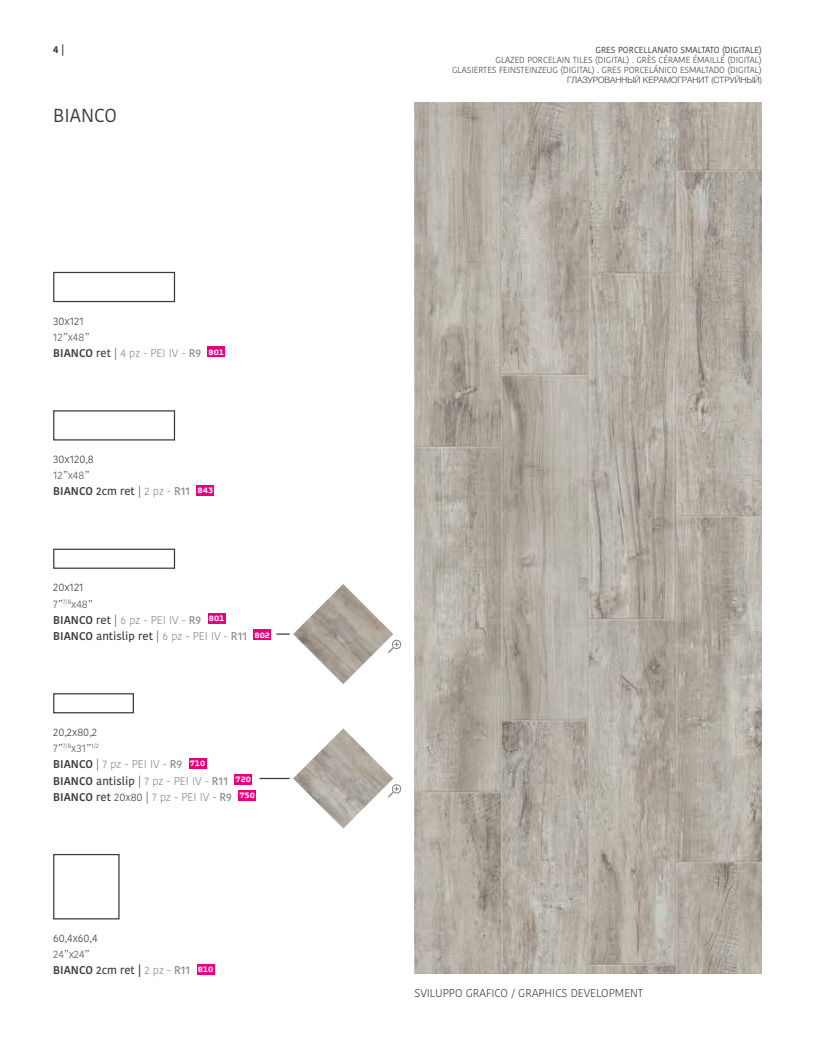
<style>
.page{position:relative;width:815px;height:1063px;background:#fff}
.page>*{position:absolute;margin:0;border:0;box-sizing:border-box;transform-origin:0 0}
.t1{font:18.75px "Kohinoor Bangla";color:#3c3c3b}
.t2{font:300 11.25px/16.2px "Kohinoor Bangla";color:#878787}
.t3{font:300 11.25px/16.2px "Kohinoor Bangla";color:#575756}
.t4{font:300 11.25px "Kohinoor Bangla";color:#3c3c3b}
.t5{font:700 10px "Kohinoor Bangla";color:#3c3c3b}
.t6{font:300 8.75px/10px "Kohinoor Bangla";color:#3c3c3b;text-align:right}
.t7{font:300 8.75px "Helvetica Neue LTCYR";color:#3c3c3b}
.t8{font:8.75px "Kohinoor Bangla";color:#3c3c3b}
.s1{color:#575756}
.s2{font-weight:600;color:#3c3c3b}
.s3{font-weight:500;color:#3c3c3b}
.s4{color:#3c3c3b}
.s5{font-weight:500}
.s6{color:#878787}
.s7{font-weight:500;color:#878787}
</style>
<div class="page">
<div style="left:208px;top:613px;width:17px;height:11px;background:#e6007d"></div>
<div style="left:254px;top:629px;width:17px;height:11px;background:#e6007d"></div>
<div style="left:53px;top:854px;width:67px;height:65px;background:#fff;border:1px solid #3c3c3b"></div>
<div style="left:197px;top:964px;width:17px;height:10px;background:#e6007d"></div>
<div style="left:53px;top:549px;width:122px;height:20px;background:#fff;border:1px solid #3c3c3b"></div>
<img style="left:415px;top:103px;width:347px;height:870px">
<div style="left:53px;top:410px;width:122px;height:31px;background:#fff;border:1px solid #3c3c3b"></div>
<div style="left:197px;top:485px;width:17px;height:10px;background:#e6007d"></div>
<div style="left:53px;top:693px;width:81px;height:20px;background:#fff;border:1px solid #3c3c3b"></div>
<div style="left:189px;top:758px;width:17px;height:10px;background:#e6007d"></div>
<div style="left:234px;top:774px;width:18px;height:11px;background:#e6007d"></div>
<div style="left:238px;top:790px;width:18px;height:11px;background:#e6007d"></div>
<div style="left:53px;top:272px;width:122px;height:30px;background:#fff;border:1px solid #3c3c3b"></div>
<div style="left:207px;top:346px;width:18px;height:11px;background:#e6007d"></div>
<svg style="left:393px;top:639px;width:9px;height:10px"></svg>
<svg style="left:276px;top:633px;width:14px;height:2px"></svg>
<img style="left:293px;top:584px;width:100px;height:100px">
<svg style="left:393px;top:784px;width:9px;height:10px"></svg>
<hr style="left:259px;top:778px;width:31px;height:1px;background:#3c3c3b">
<img style="left:293px;top:728px;width:100px;height:101px">
<p class="t5" style="left:53px;top:41px;width:12px">4 |</p>
<h1 class="t1" style="left:53px;top:101px;width:65px">BIANCO</h1>
<p class="t4" style="left:53px;top:312px;width:32px">30x121</p>
<p class="t2" style="left:53px;top:329px;width:172px"><span class="s1">12”x48”<br></span><span class="s2">BIANCO</span> <span class="s3">ret</span> <span class="s4">|</span> 4 pz - PEI IV - <span class="s5">R9</span> <sup>801</sup></p>
<p class="t4" style="left:53px;top:451px;width:42px">30x120,8</p>
<p class="t3" style="left:53px;top:467px;width:162px">12”x48”<br><span class="s2">BIANCO</span> <span class="s3">2cm ret</span> <span class="s4">|</span> <span class="s6">2 pz -</span> <span class="s7">R11</span> <sup>843</sup></p>
<p class="t2" style="left:53px;top:579px;width:219px"><span class="s4">20x121<br></span><span class="s1">7”</span><sup>7/8</sup><span class="s1">x48”<br></span><span class="s2">BIANCO</span> <span class="s3">ret</span> <span class="s4">|</span> 6 pz - PEI IV - <span class="s5">R9</span> <sup>801<br></sup><span class="s2">BIANCO</span> <span class="s3">antislip ret</span> <span class="s4">|</span> 6 pz - PEI IV - <span class="s5">R11</span> <sup>802</sup></p>
<p class="t2" style="left:53px;top:724px;width:203px"><span class="s4">20,2x80,2<br></span><span class="s1">7”</span><sup>7/8</sup><span class="s1">x31”</span><sup>1/2<br></sup><span class="s2">BIANCO</span> <span class="s4">|</span> 7 pz - PEI IV - <span class="s5">R9</span> <sup>710<br></sup><span class="s2">BIANCO</span> <span class="s3">antislip</span> <span class="s4">|</span> 7 pz - PEI IV - <span class="s5">R11</span> <sup>720<br></sup><span class="s2">BIANCO</span> <span class="s3">ret</span> <span class="s4">20x80 |</span> 7 pz - PEI IV - <span class="s5">R9</span> <sup>750</sup></p>
<p class="t4" style="left:53px;top:930px;width:46px">60,4x60,4</p>
<p class="t3" style="left:53px;top:946px;width:162px">24”x24”<br><span class="s2">BIANCO</span> <span class="s3">2cm ret</span> <span class="s2">|</span> <span class="s6">2 pz -</span> <span class="s7">R11</span> <sup>810</sup></p>
<p class="t8" style="left:595px;top:43px;width:168px">GRES PORCELLANATO SMALTATO (DIGITALE)</p>
<p class="t6" style="left:452px;top:55px;width:311px">GLAZED PORCELAIN TILES (DIGITAL) . GRÈS CÉRAME ÉMAILLÉ (DIGITAL)<br>GLASIERTES FEINSTEINZEUG (DIGITAL) . GRES PORCELÁNICO ESMALTADO (DIGITAL)</p>
<p class="t7" style="left:567px;top:75px;width:196px">ГЛАЗУРОВАННЫЙ КЕРАМОГРАНИТ (СТРУЙНЫЙ)</p>
<p class="t4" style="left:415px;top:985px;width:230px">SVILUPPO GRAFICO / GRAPHICS DEVELOPMENT</p>
</div>
